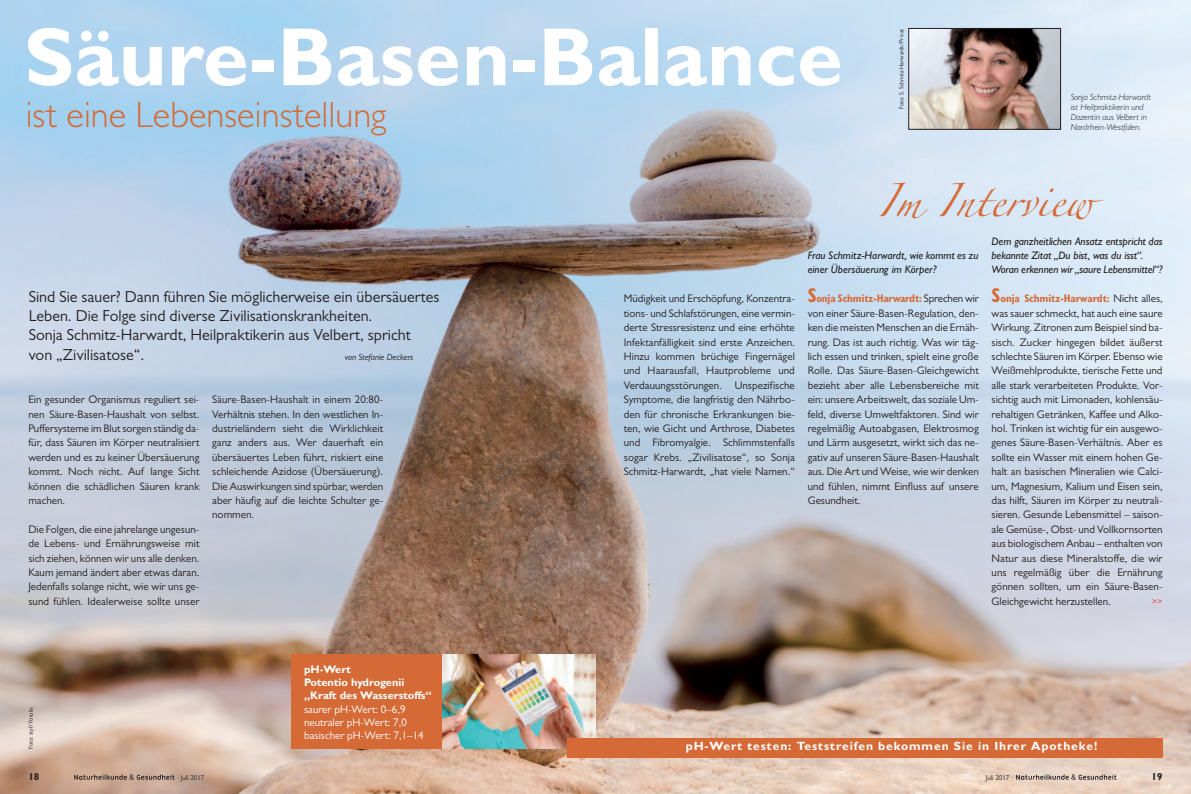
<style>
.page{position:relative;width:1191px;height:794px;background:#fff}
.page>*{position:absolute;margin:0;border:0;box-sizing:border-box;transform-origin:0 0}
.t1{font:700 83px "Gill Sans MT Std";color:#fff}
.t2{font:300 36.7px "Gill Sans MT Std";color:#d56a37}
.t3{font:30px "Zapfino";color:#d56a37}
.t4{font:16px/19.2px "Gill Sans MT Std";color:#231f20}
.t5{font:700 12px "Gill Sans MT Std";letter-spacing:.075em;color:#fff}
.t6{font:11px/14.4px "Gill Sans MT Std";color:#231f20;text-align:justify}
.t7{font:italic 500 11px/14.4px "Gill Sans MT Std";letter-spacing:-.01em;color:#231f20}
.t8{font:11px/13.2px "Gill Sans MT Std";color:#fff}
.t9{font:700 11px/13.2px "Gill Sans MT Std";color:#fff}
.t10{font:700 10px "Gill Sans MT Std";color:#231f20}
.t11{font:italic 300 9px/10px "Gill Sans MT Std";color:#231f20}
.t12{font:italic 9px "Gill Sans MT Std";letter-spacing:-.01em;color:#231f20}
.t13{font:8px "Gill Sans MT Std";color:#ee1d23}
.t14{font:7px "Gill Sans MT Std";color:#231f20}
.t15{font:6px "Gill Sans MT Std";color:#231f20}
.s1{font-weight:700;font-stretch:condensed;font-size:20px;color:#d56a37}
.s2{font-weight:700;font-stretch:condensed;color:#d56a37}
</style>
<div class="page">
<img style="left:0;top:0;width:1191px;height:794px">
<svg style="left:74px;top:774px;width:101px;height:6px"></svg>
<svg style="left:1016px;top:774px;width:100px;height:6px"></svg>
<img style="left:910px;top:30px;width:148px;height:97px">
<div style="left:908px;top:28px;width:152px;height:101px;border:1px solid #231f20"></div>
<div style="left:291px;top:654px;width:151px;height:95px;background:#d56a37"></div>
<img style="left:442px;top:654px;width:153px;height:95px">
<div style="left:567px;top:738px;width:595px;height:19px;background:#d56a37"></div>
<h1 class="t1" style="left:24px;top:26px;width:821px">Säure-Basen-Balance</h1>
<p class="t15" style="left:899px;top:109px;width:82px;rotate:-90deg">Foto: S. Schmitz-Harwardt/Privat</p>
<h2 class="t2" style="left:26px;top:101px;width:362px">ist eine Lebenseinstellung</h2>
<p class="t11" style="left:1070px;top:92px;width:82px">Sonja Schmitz-Harwardt ist Heilpraktikerin und<br>Dozentin aus Velbert in<br>Nordrhein-Westfalen.</p>
<h3 class="t4" style="left:29px;top:289px;width:412px">Sind Sie sauer? Dann führen Sie möglicherweise ein übersäuertes Leben. Die Folge sind diverse Zivilisationskrankheiten.<br>Sonja Schmitz-Harwardt, Heilpraktikerin aus Velbert, spricht<br>von „Zivilisatose“.</h3>
<p class="t12" style="left:345px;top:353px;width:70px">von Stefanie Deckers</p>
<p class="t6" style="left:28px;top:393px;width:173px">Ein gesunder Organismus reguliert sei&shy;nen Säure-Basen-Haushalt von selbst.<br>Puffersysteme im Blut sorgen ständig da&shy;für, dass Säuren im Körper neutralisiert werden und es zu keiner Übersäuerung kommt. Noch nicht. Auf lange Sicht können die schädlichen Säuren krank machen.</p>
<p class="t6" style="left:28px;top:523px;width:173px">Die Folgen, die eine jahrelange ungesun&shy;de Lebens- und Ernährungsweise mit sich ziehen, können wir uns alle denken.<br>Kaum jemand ändert aber etwas daran.<br>Jedenfalls solange nicht, wie wir uns ge&shy;sund fühlen. Idealerweise sollte unser</p>
<p class="t6" style="left:212px;top:393px;width:173px">Säure-Basen-Haushalt in einem 20:80- Verhältnis stehen. In den westlichen In&shy;dustrieländern sieht die Wirklichkeit ganz anders aus. Wer dauerhaft ein übersäuertes Leben führt, riskiert eine schleichende Azidose (Übersäuerung).<br>Die Auswirkungen sind spürbar, werden aber häufig auf die leichte Schulter ge&shy;nommen.</p>
<p class="t15" style="left:29px;top:749px;width:43px;rotate:-90deg">Foto: styf/Fotolia</p>
<p class="t9" style="left:304px;top:663px;width:129px">pH-Wert<br>Potentio hydrogenii „Kraft des Wasserstoffs“</p>
<p class="t8" style="left:304px;top:703px;width:121px">saurer pH-Wert: 0–6,9 neutraler pH-Wert: 7,0 basischer pH-Wert: 7,1–14</p>
<p class="t6" style="left:624px;top:292px;width:173px">Müdigkeit und Erschöpfung, Konzentra&shy;tions- und Schlafstörungen, eine vermin&shy;derte Stressresistenz und eine erhöhte Infektanfälligkeit sind erste Anzeichen.<br>Hinzu kommen brüchige Fingernägel und Haarausfall, Hautprobleme und Verdauungsstörungen. Unspezifische Symptome, die langfristig den Nährbo&shy;den für chronische Erkrankungen bie&shy;ten, wie Gicht und Arthrose, Diabetes und Fibromyalgie. Schlimmstenfalls sogar Krebs. „Zivilisatose“, so Sonja Schmitz-Harwardt, „hat viele Namen.“</p>
<h3 class="t3" style="left:877px;top:188px;width:218px">Im Interview</h3>
<p class="t7" style="left:991px;top:235px;width:173px">Dem ganzheitlichen Ansatz entspricht das bekannte Zitat „Du bist, was du isst“.<br>Woran erkennen wir „saure Lebensmittel“?</p>
<p class="t6" style="left:991px;top:292px;width:173px"><span class="s1">S</span><span class="s2">onja Schmitz-Harwardt:</span> Nicht alles, was sauer schmeckt, hat auch eine saure Wirkung. Zitronen zum Beispiel sind ba&shy;sisch. Zucker hingegen bildet äußerst schlechte Säuren im Körper. Ebenso wie Weißmehlprodukte, tierische Fette und alle stark verarbeiteten Produkte. Vor&shy;sichtig auch mit Limonaden, kohlensäu&shy;rehaltigen Getränken, Kaffee und Alko&shy;hol. Trinken ist wichtig für ein ausgewo&shy;genes Säure-Basen-Verhältnis. Aber es sollte ein Wasser mit einem hohen Ge&shy;halt an basischen Mineralien wie Calci&shy;um, Magnesium, Kalium und Eisen sein, das hilft, Säuren im Körper zu neutrali&shy;sieren. Gesunde Lebensmittel – saison&shy;ale Gemüse-, Obst- und Vollkornsorten aus biologischem Anbau – enthalten von Natur aus diese Mineralstoffe, die wir uns regelmäßig über die Ernährung gönnen sollten, um ein Säure-Basen-Gleichgewicht herzustellen.</p>
<p class="t7" style="left:807px;top:249px;width:173px">Frau Schmitz-Harwardt, wie kommt es zu einer Übersäuerung im Körper?</p>
<p class="t6" style="left:807px;top:292px;width:173px"><span class="s1">S</span><span class="s2">onja Schmitz-Harwardt:</span> Sprechen wir von einer Säure-Basen-Regulation, den&shy;ken die meisten Menschen an die Ernäh&shy;rung. Das ist auch richtig. Was wir täg&shy;lich essen und trinken, spielt eine große Rolle. Das Säure-Basen-Gleichgewicht bezieht aber alle Lebensbereiche mit ein: unsere Arbeitswelt, das soziale Um&shy;feld, diverse Umweltfaktoren. Sind wir regelmäßig Autoabgasen, Elektrosmog und Lärm ausgesetzt, wirkt sich das ne&shy;gativ auf unseren Säure-Basen-Haushalt aus. Die Art und Weise, wie wir denken und fühlen, nimmt Einfluss auf unsere Gesundheit.</p>
<p class="t13" style="left:1152px;top:598px;width:12px">&gt;&gt;</p>
<p class="t5" style="left:686px;top:741px;width:413px">pH-Wert testen: Teststreifen bekommen Sie in Ihrer Apotheke!</p>
<p class="t10" style="left:28px;top:772px;width:13px">18</p>
<p class="t14" style="left:177px;top:775px;width:29px">· Juli 2017</p>
<p class="t14" style="left:985px;top:775px;width:29px">Juli 2017 ·</p>
<p class="t10" style="left:1151px;top:772px;width:13px">19</p>
</div>
